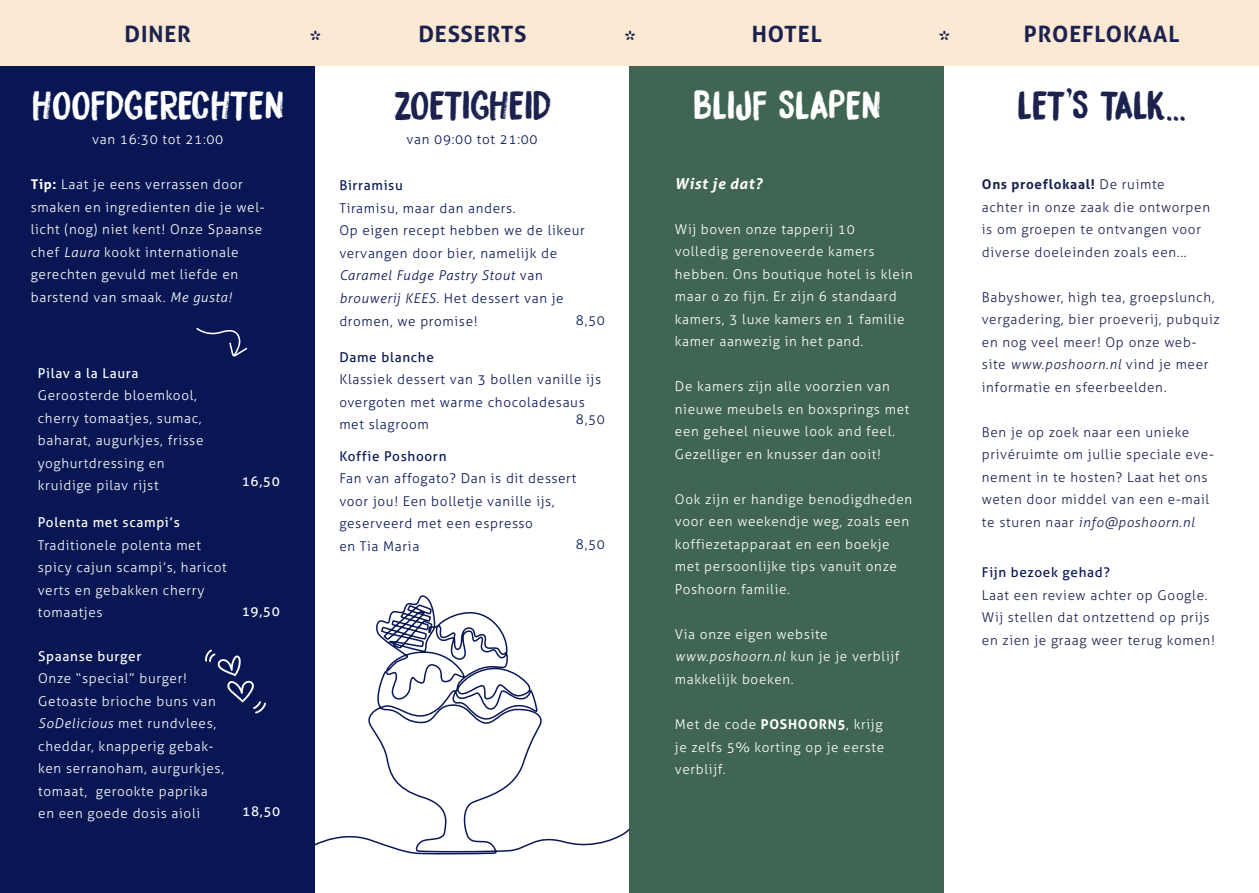
<style>
.page{position:relative;width:1259px;height:893px;background:#fff}
.page>*{position:absolute;margin:0;border:0;box-sizing:border-box;transform-origin:0 0}
.t1{font:36px "DK Bocadillo";color:#fff}
.t2{font:36px "DK Bocadillo";letter-spacing:-.025em;color:#1c224f}
.t3{font:36px "DK Bocadillo";color:#1c224f}
.t4{font:700 22.5px "Aller";letter-spacing:.04em;color:#1c224f}
.t5{font:italic 700 15px "Aller";letter-spacing:.05em;color:#fff}
.t6{font:300 13.5px/22.5px "Aller";letter-spacing:.05em;color:#fff}
.t7{font:300 13.5px/22.5px "Aller";letter-spacing:.05em;color:#1b214f}
.t8{font:300 13.5px/22.5px "Aller";letter-spacing:.05em;color:#081754}
.t9{font:13.5px "Aller";letter-spacing:.05em;color:#fff}
.t10{font:13.5px "Aller";letter-spacing:.05em;color:#081754}
.s1{font-style:italic}
.s2{font-weight:700}
</style>
<div class="page">
<div style="left:629px;top:0;width:315px;height:893px;background:#406653"></div>
<div style="left:0;top:0;width:315px;height:893px;background:#081754"></div>
<div style="left:0;top:0;width:1259px;height:65px;background:#fce9d3"></div>
<svg style="left:196px;top:327px;width:52px;height:30px"></svg>
<svg style="left:205px;top:649px;width:61px;height:65px"></svg>
<svg style="left:315px;top:595px;width:315px;height:260px"></svg>
<h2 class="t4" style="left:124px;top:20px;width:68px">DINER</h2>
<h2 class="t4" style="left:310px;top:25px;width:12px">*</h2>
<h2 class="t4" style="left:418px;top:20px;width:110px">DESSERTS</h2>
<h2 class="t4" style="left:624px;top:25px;width:12px">*</h2>
<h2 class="t4" style="left:752px;top:20px;width:72px">HOTEL</h2>
<h2 class="t4" style="left:939px;top:25px;width:12px">*</h2>
<h2 class="t4" style="left:1023px;top:20px;width:157px">PROEFLOKAAL</h2>
<h1 class="t3" style="left:394px;top:83px;width:160px">ZOETIGHEID</h1>
<h1 class="t2" style="left:1017px;top:83px;width:170px">LET’S TALK...</h1>
<h1 class="t1" style="left:32px;top:83px;width:253px">HOOFDGERECHTEN</h1>
<h1 class="t1" style="left:693px;top:83px;width:189px">BLIJF SLAPEN</h1>
<p class="t6" style="left:92px;top:128px;width:133px">van 16:30 tot 21:00</p>
<p class="t8" style="left:406px;top:128px;width:133px">van 09:00 tot 21:00</p>
<p class="t5" style="left:675px;top:174px;width:89px">Wist je dat?</p>
<p class="t6" style="left:675px;top:218px;width:239px">Wij boven onze tapperij 10<br>volledig gerenoveerde kamers hebben. Ons boutique hotel is klein maar o zo fijn. Er zijn 6 standaard kamers, 3 luxe kamers en 1 familie kamer aanwezig in het pand.</p>
<p class="t6" style="left:675px;top:375px;width:236px">De kamers zijn alle voorzien van nieuwe meubels en boxsprings met een geheel nieuwe look and feel.<br>Gezelliger en knusser dan ooit!</p>
<p class="t6" style="left:675px;top:488px;width:239px">Ook zijn er handige benodigdheden voor een weekendje weg, zoals een koffiezetapparaat en een boekje met persoonlijke tips vanuit onze<br>Poshoorn familie.</p>
<p class="t6" style="left:675px;top:623px;width:226px">Via onze eigen website <span class="s1">www.poshoorn.nl</span> kun je je verblijf makkelijk boeken.</p>
<p class="t6" style="left:675px;top:713px;width:211px">Met de code <span class="s2">POSHOORN5</span>, krijg je zelfs 5% korting op je eerste verblijf.</p>
<p class="t6" style="left:31px;top:173px;width:235px"><span class="s2">Tip:</span> Laat je eens verrassen door smaken en ingredienten die je wel&shy;licht (nog) niet kent! Onze Spaanse chef <span class="s1">Laura</span> kookt internationale gerechten gevuld met liefde en barstend van smaak. <span class="s1">Me gusta!</span></p>
<p class="t7" style="left:982px;top:173px;width:230px"><span class="s2">Ons proeflokaal!</span> De ruimte<br>achter in onze zaak die ontworpen is om groepen te ontvangen voor diverse doeleinden zoals een...</p>
<p class="t10" style="left:339px;top:177px;width:65px">Birramisu</p>
<p class="t8" style="left:339px;top:197px;width:247px">Tiramisu, maar dan anders.<br>Op eigen recept hebben we de likeur vervangen door bier, namelijk de<br><span class="s1">Caramel Fudge Pastry Stout</span> van <span class="s1">brouwerij KEES</span>. Het dessert van je dromen, we promise!</p>
<p class="t10" style="left:339px;top:349px;width:96px">Dame blanche</p>
<p class="t8" style="left:339px;top:368px;width:263px">Klassiek dessert van 3 bollen vanille ijs overgoten met warme chocoladesaus met slagroom</p>
<p class="t10" style="left:339px;top:448px;width:109px">Koffie Poshoorn</p>
<p class="t8" style="left:339px;top:467px;width:238px">Fan van affogato? Dan is dit dessert voor jou! Een bolletje vanille ijs, geserveerd met een espresso<br>en Tia Maria</p>
<p class="t7" style="left:982px;top:286px;width:239px">Babyshower, high tea, groepslunch, vergadering, bier proeverij, pubquiz en nog veel meer! Op onze web&shy;site <span class="s1">www.poshoorn.nl</span> vind je meer informatie en sfeerbeelden.</p>
<p class="t7" style="left:982px;top:421px;width:233px">Ben je op zoek naar een unieke privéruimte om jullie speciale eve&shy;nement in te hosten? Laat het ons weten door middel van een e-mail te sturen naar <span class="s1">info@poshoorn.nl</span></p>
<p class="t8" style="left:576px;top:309px;width:31px">8,50</p>
<p class="t9" style="left:38px;top:365px;width:102px">Pilav a la Laura</p>
<p class="t6" style="left:38px;top:384px;width:167px">Geroosterde bloemkool, cherry tomaatjes, sumac, baharat, augurkjes, frisse yoghurtdressing en kruidige pilav rijst</p>
<p class="t9" style="left:38px;top:514px;width:143px">Polenta met scampi’s</p>
<p class="t6" style="left:38px;top:534px;width:190px">Traditionele polenta met spicy cajun scampi’s, haricot verts en gebakken cherry tomaatjes</p>
<p class="t9" style="left:38px;top:648px;width:105px">Spaanse burger</p>
<p class="t6" style="left:38px;top:667px;width:187px">Onze “special” burger!<br>Getoaste brioche buns van<br><span class="s1">SoDelicious</span> met rundvlees, cheddar, knapperig gebak&shy;ken serranoham, aurgurkjes, tomaat, gerookte paprika en een goede dosis aioli</p>
<p class="t8" style="left:576px;top:408px;width:31px">8,50</p>
<p class="t9" style="left:242px;top:473px;width:39px">16,50</p>
<p class="t8" style="left:576px;top:533px;width:31px">8,50</p>
<p class="t10" style="left:982px;top:564px;width:130px">Fijn bezoek gehad?</p>
<p class="t7" style="left:982px;top:584px;width:234px">Laat een review achter op Google.<br>Wij stellen dat ontzettend op prijs en zien je graag weer terug komen!</p>
<p class="t9" style="left:242px;top:603px;width:39px">19,50</p>
<p class="t9" style="left:242px;top:803px;width:39px">18,50</p>
</div>
